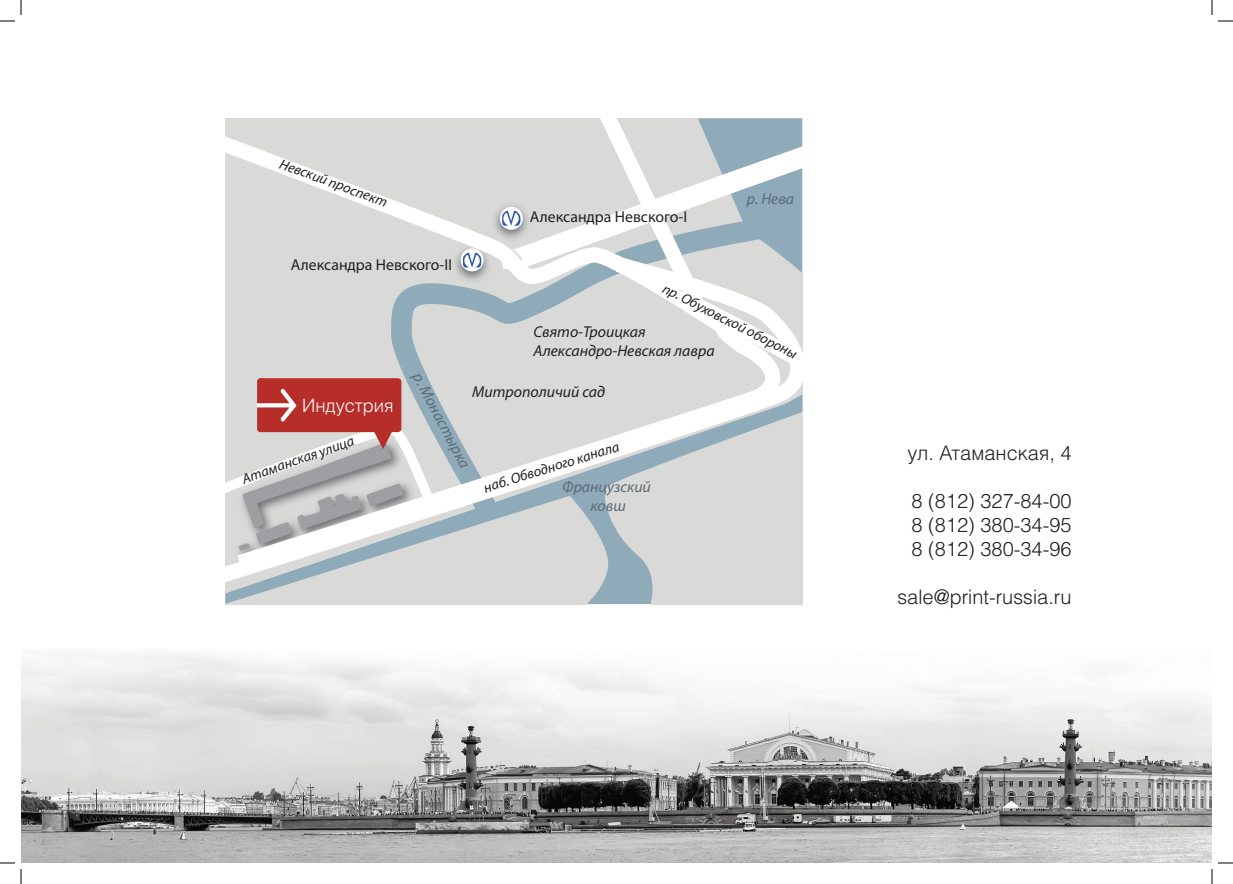
<style>
.page{position:relative;width:1233px;height:884px;background:#fff}
.page>*{position:absolute;margin:0;border:0;box-sizing:border-box;transform-origin:0 0}
.t1{font:300 20px/24px "Helios";color:#231f20;text-align:justify}
.t2{font:300 18.3px "Helios";color:#fff}
.t3{font:italic 15.8px/18.9px "Myriad Pro";color:#231f20}
.t4{font:15.8px "Myriad Pro";color:#231f20}
.t5{font:italic 15.8px/18.9px "Myriad Pro";color:#5a6c77;text-align:center}
.t6{font:italic 14.3px "Myriad Pro";color:#231f20}
</style>
<div class="page">
<img style="left:21px;top:653px;width:1190px;height:210px">
<svg style="left:225px;top:118px;width:267px;height:131px;background:#dddddc"></svg>
<svg style="left:492px;top:118px;width:79px;height:131px;background:#d9d9d9"></svg>
<svg style="left:225px;top:249px;width:577px;height:342px;background:#cfd3d5"></svg>
<svg style="left:571px;top:118px;width:231px;height:392px"></svg>
<svg style="left:225px;top:323px;width:385px;height:281px;background:#cec7c8"></svg>
<svg style="left:1218px;top:20px;width:15px;height:2px"></svg>
<svg style="left:1218px;top:862px;width:15px;height:2px"></svg>
<svg style="left:0;top:0;width:22px;height:22px"></svg>
<svg style="left:0;top:862px;width:22px;height:22px"></svg>
<svg style="left:1211px;top:0;width:1px;height:15px"></svg>
<svg style="left:1211px;top:869px;width:1px;height:15px"></svg>
<p class="t6" style="left:283px;top:155px;width:115px;rotate:20deg">Невский проспект</p>
<p class="t4" style="left:291px;top:255px;width:162px">Александра Невского-II</p>
<p class="t4" style="left:530px;top:207px;width:159px">Александра Невского-I</p>
<p class="t5" style="left:747px;top:189px;width:49px">р. Нева</p>
<p class="t6" style="left:667px;top:279px;width:150px;rotate:27deg">пр. Обуховской обороны</p>
<p class="t3" style="left:533px;top:322px;width:183px">Свято-Троицкая<br>Александро-Невская лавра</p>
<p class="t3" style="left:472px;top:382px;width:134px">Митрополичий сад</p>
<p class="t5" style="left:425px;top:369px;width:106px;rotate:62deg">р. Монастырка</p>
<p class="t2" style="left:302px;top:395px;width:93px">Индустрия</p>
<p class="t6" style="left:240px;top:470px;width:119px;rotate:-19deg">Атаманская улица</p>
<p class="t6" style="left:481px;top:479px;width:142px;rotate:-17deg">наб. Обводного канала</p>
<p class="t5" style="left:562px;top:477px;width:90px">Французский ковш</p>
<p class="t1" style="left:907px;top:440px;width:165px">ул. Атаманская, 4</p>
<p class="t1" style="left:911px;top:488px;width:162px">8 (812) 327-84-00<br>8 (812) 380-34-95<br>8 (812) 380-34-96</p>
<p class="t1" style="left:897px;top:584px;width:176px">sale@print-russia.ru</p>
</div>
